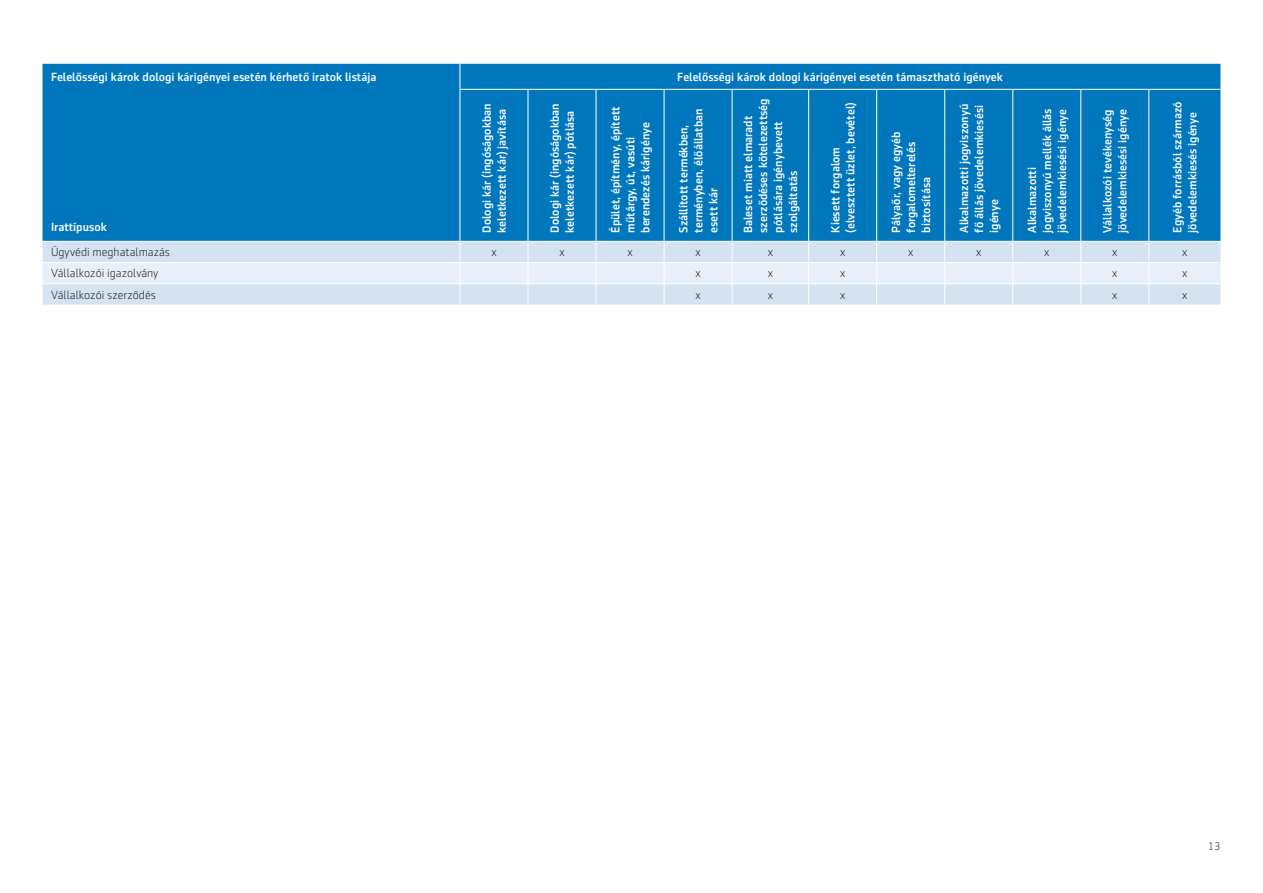
<style>
.page{position:relative;width:1263px;height:893px;background:#fff}
.page>*{position:absolute;margin:0;border:0;box-sizing:border-box;transform-origin:0 0}
.t1{font:500 12px/15px "Sentico Sans DT";color:#fff}
.t2{font:300 12px "Sentico Sans DT";color:#231f20}
.t3{font:300 11.25px "Sentico Sans DT";color:#231f20}
</style>
<div class="page">
<div style="left:43px;top:64px;width:1177px;height:177px;background:#0077bd"></div>
<hr style="left:460px;top:89px;width:760px;height:1px;background:#fff">
<svg style="left:43px;top:242px;width:1177px;height:63px;background:#dce7f4"></svg>
<svg style="left:460px;top:64px;width:1px;height:25px"></svg>
<hr style="left:460px;top:90px;width:1px;height:151px;background:#fff">
<hr style="left:528px;top:90px;width:1px;height:151px;background:#fff">
<hr style="left:596px;top:90px;width:1px;height:151px;background:#fff">
<hr style="left:664px;top:90px;width:1px;height:151px;background:#fff">
<hr style="left:732px;top:90px;width:1px;height:151px;background:#fff">
<hr style="left:808px;top:90px;width:1px;height:151px;background:#fff">
<hr style="left:876px;top:90px;width:1px;height:151px;background:#fff">
<hr style="left:944px;top:90px;width:1px;height:151px;background:#fff">
<hr style="left:1012px;top:90px;width:1px;height:151px;background:#fff">
<hr style="left:1080px;top:90px;width:1px;height:151px;background:#fff">
<hr style="left:1148px;top:90px;width:1px;height:151px;background:#fff">
<p class="t1" style="left:51px;top:70px;width:327px">Felelősségi károk dologi kárigényei esetén kérhető iratok listája</p>
<p class="t1" style="left:51px;top:220px;width:57px">Irattípusok</p>
<p class="t1" style="left:677px;top:70px;width:327px">Felelősségi károk dologi kárigényei esetén támasztható igények</p>
<p class="t1" style="left:480px;top:233px;width:131px;rotate:-90deg">Dologi kár (ingóságokban keletkezett kár) javítása</p>
<p class="t1" style="left:548px;top:233px;width:131px;rotate:-90deg">Dologi kár (ingóságokban keletkezett kár) pótlása</p>
<p class="t1" style="left:609px;top:233px;width:128px;rotate:-90deg">Épület, építmény, épített műtárgy, út, vasúti berendezés kárigénye</p>
<p class="t1" style="left:677px;top:233px;width:126px;rotate:-90deg">Szállított termékben, terményben, élőállatban esett kár</p>
<p class="t1" style="left:742px;top:233px;width:136px;rotate:-90deg">Baleset miatt elmaradt szerződéses kötelezettség pótlására igénybevett szolgáltatás</p>
<p class="t1" style="left:829px;top:233px;width:132px;rotate:-90deg">Kiesett forgalom (elvesztett üzlet, bevétel)</p>
<p class="t1" style="left:889px;top:233px;width:102px;rotate:-90deg">Pályaőr, vagy egyéb forgalomelterelés biztosítása</p>
<p class="t1" style="left:957px;top:233px;width:130px;text-align:justify;rotate:-90deg">Alkalmazotti jogviszonyú fő állás jövedelemkiesési igénye</p>
<p class="t1" style="left:1025px;top:233px;width:126px;rotate:-90deg">Alkalmazotti jogviszonyú mellék állás jövedelemkiesési igénye</p>
<p class="t1" style="left:1101px;top:233px;width:125px;rotate:-90deg">Vállalkozói tevékenység jövedelemkiesési igénye</p>
<p class="t1" style="left:1171px;top:233px;width:133px;rotate:-90deg">Egyéb forrásból származó jövedelemkiesés igénye</p>
<p class="t2" style="left:51px;top:248px;width:120px">Ügyvédi meghatalmazás</p>
<p class="t2" style="left:491px;top:248px;width:7px">x</p>
<p class="t2" style="left:559px;top:248px;width:7px">x</p>
<p class="t2" style="left:627px;top:248px;width:7px">x</p>
<p class="t2" style="left:695px;top:248px;width:7px">x</p>
<p class="t2" style="left:768px;top:248px;width:7px">x</p>
<p class="t2" style="left:840px;top:248px;width:7px">x</p>
<p class="t2" style="left:908px;top:248px;width:7px">x</p>
<p class="t2" style="left:976px;top:248px;width:7px">x</p>
<p class="t2" style="left:1044px;top:248px;width:7px">x</p>
<p class="t2" style="left:1112px;top:248px;width:7px">x</p>
<p class="t2" style="left:1182px;top:248px;width:7px">x</p>
<p class="t2" style="left:51px;top:269px;width:109px">Vállalkozói igazolvány</p>
<p class="t2" style="left:695px;top:269px;width:7px">x</p>
<p class="t2" style="left:768px;top:269px;width:7px">x</p>
<p class="t2" style="left:840px;top:269px;width:7px">x</p>
<p class="t2" style="left:1112px;top:269px;width:7px">x</p>
<p class="t2" style="left:1182px;top:269px;width:7px">x</p>
<p class="t2" style="left:51px;top:290px;width:106px">Vállalkozói szerződés</p>
<p class="t2" style="left:695px;top:290px;width:7px">x</p>
<p class="t2" style="left:768px;top:290px;width:7px">x</p>
<p class="t2" style="left:840px;top:290px;width:7px">x</p>
<p class="t2" style="left:1112px;top:290px;width:7px">x</p>
<p class="t2" style="left:1182px;top:290px;width:7px">x</p>
<p class="t3" style="left:1208px;top:842px;width:14px">13</p>
</div>
